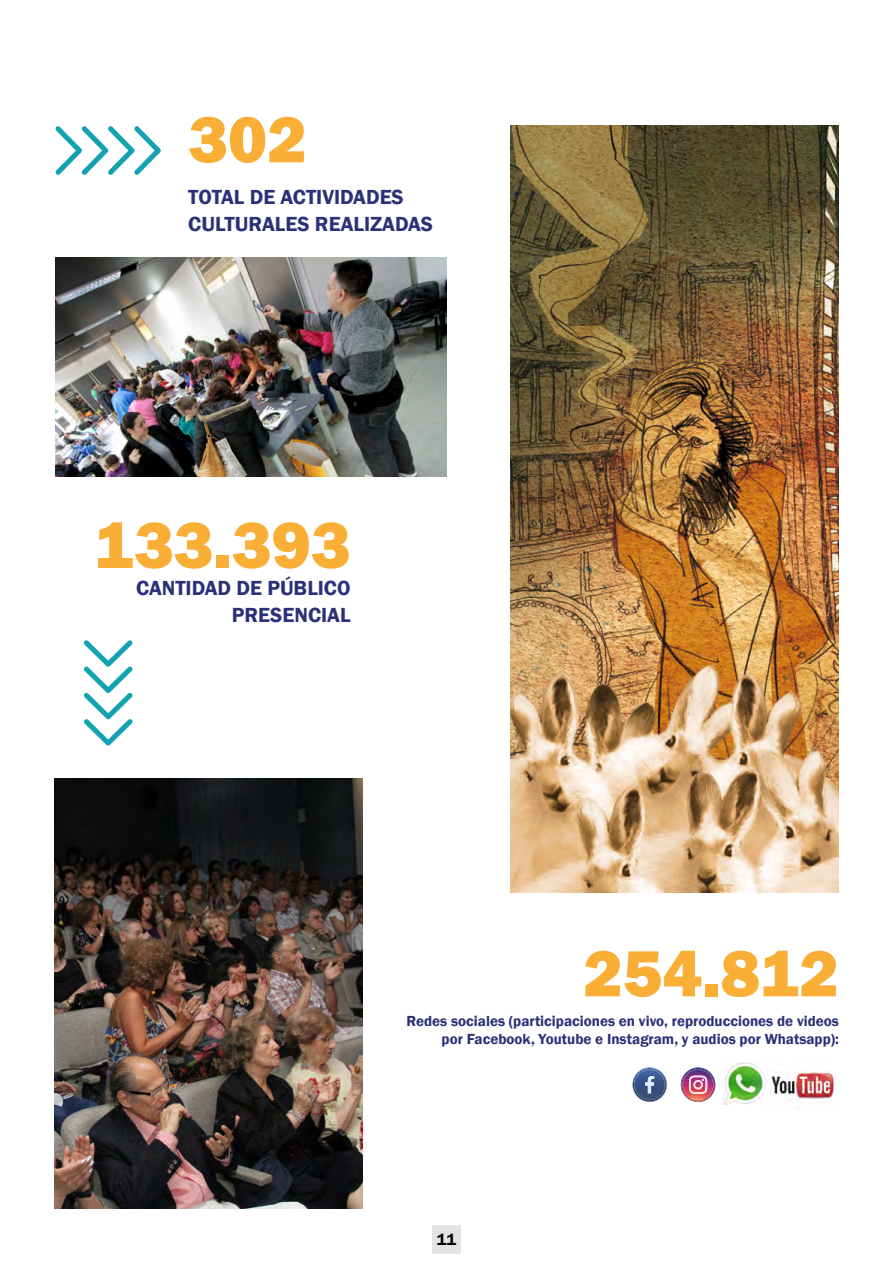
<style>
.page{position:relative;width:893px;height:1263px;background:#fff}
.page>*{position:absolute;margin:0;border:0;box-sizing:border-box;transform-origin:0 0}
.t1{font:800 67.5px "Franklin Gothic";color:#f9ae36}
.t2{font:600 21px/27px "Franklin Gothic";color:#2a3177}
.t3{font:600 16.5px "Franklin Gothic";color:#000}
.t4{font:600 15px/18px "Franklin Gothic";color:#2a3177;text-align:right}
</style>
<div class="page">
<div style="left:432px;top:1225px;width:29px;height:29px;background:#e3e3e3"></div>
<svg style="left:632px;top:1067px;width:35px;height:35px"></svg>
<img style="left:633px;top:1068px;width:33px;height:33px">
<img style="left:635px;top:1070px;width:30px;height:30px">
<img style="left:645px;top:1076px;width:9px;height:17px">
<svg style="left:692px;top:1067px;width:12px;height:35px"></svg>
<img style="left:681px;top:1068px;width:34px;height:33px">
<img style="left:683px;top:1070px;width:30px;height:30px">
<img style="left:689px;top:1075px;width:18px;height:19px">
<img style="left:723px;top:1062px;width:43px;height:43px">
<img style="left:770px;top:1065px;width:69px;height:45px">
<svg style="left:55px;top:126px;width:106px;height:49px"></svg>
<svg style="left:84px;top:640px;width:48px;height:106px"></svg>
<img style="left:56px;top:258px;width:390px;height:219px">
<img style="left:54px;top:778px;width:309px;height:431px">
<img style="left:510px;top:125px;width:329px;height:767px">
<h1 class="t1" style="left:188px;top:96px;width:120px">302</h1>
<h2 class="t2" style="left:188px;top:184px;width:246px">TOTAL DE ACTIVIDADES<br>CULTURALES REALIZADAS</h2>
<h1 class="t1" style="left:94px;top:502px;width:258px">133.393</h1>
<h2 class="t2" style="left:136px;top:575px;width:216px;text-align:right">CANTIDAD DE PÚBLICO<br>PRESENCIAL</h2>
<h1 class="t1" style="left:583px;top:930px;width:257px">254.812</h1>
<p class="t4" style="left:407px;top:1012px;width:434px">Redes sociales (participaciones en vivo, reproducciones de videos por Facebook, Youtube e Instagram, y audios por Whatsapp):</p>
<p class="t3" style="left:437px;top:1229px;width:21px">11</p>
</div>
